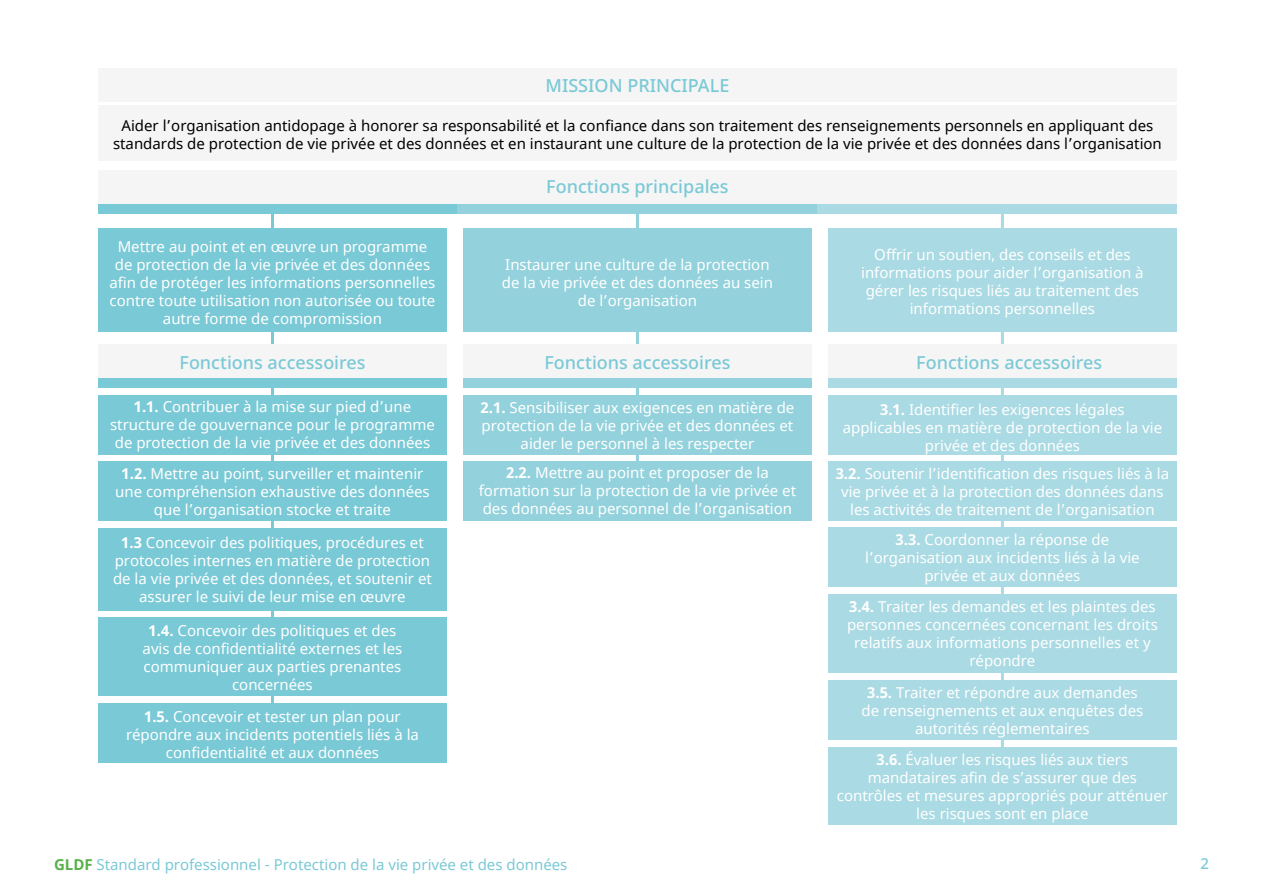
<style>
.page{position:relative;width:1263px;height:893px;background:#fff}
.page>*{position:absolute;margin:0;border:0;box-sizing:border-box;transform-origin:0 0}
.t1{font:500 18px "Noto Sans";color:#7ac9d6}
.t2{font:15px/18px "Noto Sans";color:#fff;text-align:center}
.t3{font:15px/18px "Noto Sans";color:#000;text-align:center}
.t4{font:15px "Noto Sans";color:#7ac9d6}
.t5{font:500 15px "Noto Sans";color:#7ac9d6}
.s1{font-weight:700}
.s2{font-weight:700;color:#58b14a}
</style>
<div class="page">
<hr style="left:271px;top:209px;width:3px;height:524px;background:#7ac9d6">
<hr style="left:636px;top:209px;width:3px;height:264px;background:#93d2dc">
<hr style="left:1001px;top:209px;width:3px;height:554px;background:#aadae3">
<div style="left:98px;top:105px;width:1078px;height:55px;background:#f5f5f5"></div>
<div style="left:98px;top:228px;width:348px;height:104px;background:#7ac9d6"></div>
<div style="left:463px;top:228px;width:348px;height:104px;background:#93d2dc"></div>
<div style="left:828px;top:228px;width:348px;height:104px;background:#aadae3"></div>
<div style="left:463px;top:395px;width:348px;height:59px;background:#93d2dc"></div>
<div style="left:463px;top:461px;width:348px;height:60px;background:#93d2dc"></div>
<div style="left:98px;top:345px;width:348px;height:33px;background:#f5f5f5"></div>
<div style="left:463px;top:345px;width:348px;height:33px;background:#f5f5f5"></div>
<div style="left:828px;top:345px;width:348px;height:33px;background:#f5f5f5"></div>
<div style="left:98px;top:68px;width:1078px;height:33px;background:#f5f5f5"></div>
<div style="left:98px;top:170px;width:1078px;height:33px;background:#f5f5f5"></div>
<div style="left:98px;top:395px;width:348px;height:59px;background:#7ac9d6"></div>
<div style="left:98px;top:528px;width:348px;height:82px;background:#7ac9d6"></div>
<div style="left:828px;top:395px;width:348px;height:59px;background:#aadae3"></div>
<div style="left:98px;top:461px;width:348px;height:60px;background:#7ac9d6"></div>
<div style="left:98px;top:618px;width:348px;height:78px;background:#7ac9d6"></div>
<div style="left:98px;top:704px;width:348px;height:59px;background:#7ac9d6"></div>
<div style="left:828px;top:461px;width:348px;height:60px;background:#aadae3"></div>
<div style="left:828px;top:528px;width:348px;height:59px;background:#aadae3"></div>
<div style="left:828px;top:594px;width:348px;height:79px;background:#aadae3"></div>
<div style="left:828px;top:680px;width:348px;height:60px;background:#aadae3"></div>
<div style="left:828px;top:747px;width:348px;height:78px;background:#aadae3"></div>
<div style="left:98px;top:204px;width:360px;height:10px;background:#7ac9d6"></div>
<div style="left:98px;top:378px;width:348px;height:10px;background:#7ac9d6"></div>
<div style="left:463px;top:378px;width:348px;height:10px;background:#93d2dc"></div>
<div style="left:828px;top:378px;width:348px;height:10px;background:#aadae3"></div>
<div style="left:458px;top:204px;width:359px;height:10px;background:#93d2dc"></div>
<div style="left:817px;top:204px;width:359px;height:10px;background:#aadae3"></div>
<p class="t1" style="left:545px;top:73px;width:185px">MISSION PRINCIPALE</p>
<p class="t3" style="left:113px;top:117px;width:1050px">Aider l’organisation antidopage à honorer sa responsabilité et la confiance dans son traitement des renseignements personnels en appliquant des standards de protection de vie privée et des données et en instaurant une culture de la protection de la vie privée et des données dans l’organisation</p>
<p class="t2" style="left:110px;top:238px;width:327px">Mettre au point et en œuvre un programme de protection de la vie privée et des données afin de protéger les informations personnelles contre toute utilisation non autorisée ou toute autre forme de compromission</p>
<p class="t1" style="left:546px;top:174px;width:184px">Fonctions principales</p>
<p class="t2" style="left:502px;top:256px;width:273px">Instaurer une culture de la protection de la vie privée et des données au sein de l’organisation</p>
<p class="t2" style="left:861px;top:246px;width:284px">Offrir un soutien, des conseils et des informations pour aider l’organisation à gérer les risques liés au traitement des informations personnelles</p>
<p class="t1" style="left:179px;top:350px;width:187px">Fonctions accessoires</p>
<p class="t1" style="left:544px;top:350px;width:187px">Fonctions accessoires</p>
<p class="t1" style="left:916px;top:350px;width:187px">Fonctions accessoires</p>
<p class="t2" style="left:110px;top:399px;width:326px"><span class="s1">1.1.</span> Contribuer à la mise sur pied d’une structure de gouvernance pour le programme de protection de la vie privée et des données</p>
<p class="t2" style="left:115px;top:465px;width:316px"><span class="s1">1.2.</span> Mettre au point, surveiller et maintenir une compréhension exhaustive des données que l’organisation stocke et traite</p>
<p class="t2" style="left:113px;top:534px;width:320px"><span class="s1">1.3</span> Concevoir des politiques, procédures et protocoles internes en matière de protection de la vie privée et des données, et soutenir et assurer le suivi de leur mise en œuvre</p>
<p class="t2" style="left:143px;top:622px;width:261px"><span class="s1">1.4.</span> Concevoir des politiques et des avis de confidentialité externes et les communiquer aux parties prenantes concernées</p>
<p class="t2" style="left:126px;top:708px;width:294px"><span class="s1">1.5.</span> Concevoir et tester un plan pour répondre aux incidents potentiels liés à la confidentialité et aux données</p>
<p class="t2" style="left:480px;top:399px;width:315px"><span class="s1">2.1.</span> Sensibiliser aux exigences en matière de protection de la vie privée et des données et aider le personnel à les respecter</p>
<p class="t2" style="left:479px;top:464px;width:319px"><span class="s1">2.2.</span> Mettre au point et proposer de la formation sur la protection de la vie privée et des données au personnel de l’organisation</p>
<p class="t2" style="left:843px;top:401px;width:321px"><span class="s1">3.1.</span> Identifier les exigences légales applicables en matière de protection de la vie privée et des données</p>
<p class="t2" style="left:836px;top:465px;width:335px"><span class="s1">3.2.</span> Soutenir l’identification des risques liés à la vie privée et à la protection des données dans les activités de traitement de l’organisation</p>
<p class="t2" style="left:865px;top:531px;width:276px"><span class="s1">3.3.</span> Coordonner la réponse de l’organisation aux incidents liés à la vie privée et aux données</p>
<p class="t2" style="left:847px;top:598px;width:312px"><span class="s1">3.4.</span> Traiter les demandes et les plaintes des personnes concernées concernant les droits relatifs aux informations personnelles et y répondre</p>
<p class="t2" style="left:861px;top:684px;width:283px"><span class="s1">3.5.</span> Traiter et répondre aux demandes de renseignements et aux enquêtes des autorités réglementaires</p>
<p class="t2" style="left:837px;top:751px;width:333px"><span class="s1">3.6.</span> Évaluer les risques liés aux tiers mandataires afin de s’assurer que des contrôles et mesures appropriés pour atténuer les risques sont en place</p>
<p class="t4" style="left:54px;top:855px;width:515px"><span class="s2">GLDF</span> Standard professionnel - Protection de la vie privée et des données</p>
<p class="t5" style="left:1200px;top:853px;width:10px">2</p>
</div>
